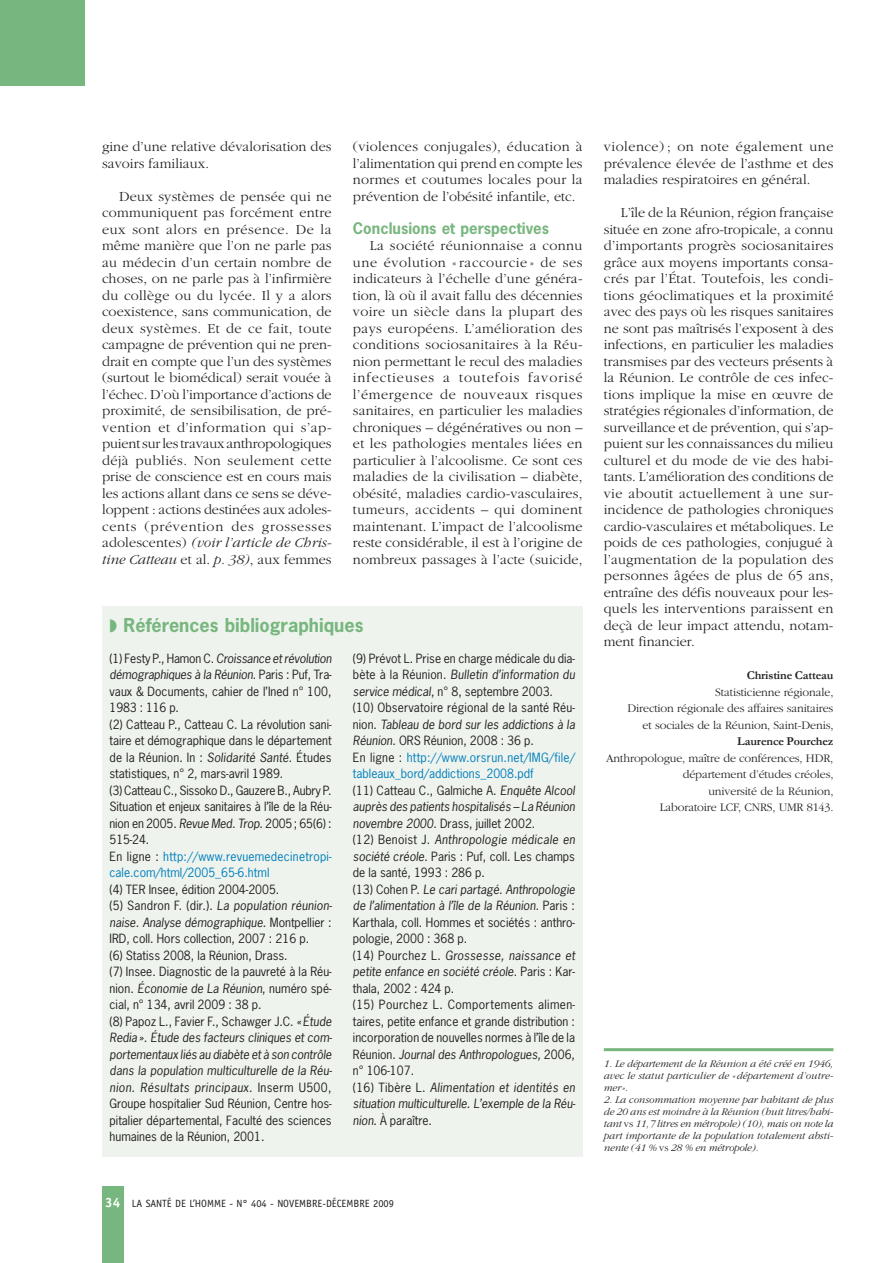
<style>
.page{position:relative;width:893px;height:1263px;background:#fff}
.page>*{position:absolute;margin:0;border:0;box-sizing:border-box;transform-origin:0 0}
.t1{font:700 18px "News Gothic";color:#78b67f}
.t2{font:700 15px "News Gothic";color:#78b67f}
.t3{font:300 14.25px/16.5px "Garamond";letter-spacing:.005em;color:#231f20;text-align:justify}
.t4{font:12px/16.5px "News Gothic";color:#231f20}
.t5{font:300 12px/16.5px "Garamond";letter-spacing:-.01em;color:#231f20;text-align:right}
.t6{font:700 12px "Garamond";letter-spacing:-.01em;color:#231f20}
.t7{font:italic 300 10.5px/12px "Garamond";letter-spacing:.005em;color:#231f20;text-align:justify}
.t8{font:10.5px "Officina Sans";color:#231f20}
.s1{font-style:italic}
.s2{color:#007dbd}
.s3{font-weight:700;font-size:13.5px;color:#fff}
.s4{font-style:normal}
</style>
<div class="page">
<div style="left:102px;top:1186px;width:21px;height:77px;background:#78b67f"></div>
<div style="left:0;top:0;width:85px;height:85px;background:#78b67f"></div>
<hr style="left:604px;top:1048px;width:229px;height:3px;background:#78b67f">
<div style="left:102px;top:606px;width:481px;height:551px;background:#eef4ed"></div>
<p class="t3" style="left:102px;top:139px;width:231px">gine d’une relative dévalorisation des savoirs familiaux.</p>
<p class="t3" style="left:102px;top:189px;width:231px;text-indent:17px">Deux systèmes de pensée qui ne communiquent pas forcément entre eux sont alors en présence. De la même manière que l’on ne parle pas au médecin d’un certain nombre de choses, on ne parle pas à l’infirmière du collège ou du lycée. Il y a alors coexistence, sans communication, de deux systèmes. Et de ce fait, toute campagne de prévention qui ne pren&shy;drait en compte que l’un des systèmes (surtout le biomédical) serait vouée à l’échec. D’où l’importance d’actions de proximité, de sensibilisation, de pré&shy;vention et d’information qui s’ap&shy;puient sur les travaux anthropologiques déjà publiés. Non seulement cette prise de conscience est en cours mais les actions allant dans ce sens se déve&shy;loppent : actions destinées aux adoles&shy;cents (prévention des grossesses adolescentes) <span class="s1">(voir l’article de Chris&shy;tine Catteau</span> et al. <span class="s1">p. 38)</span>, aux femmes</p>
<p class="t3" style="left:353px;top:139px;width:231px">(violences conjugales), éducation à l’alimentation qui prend en compte les normes et coutumes locales pour la prévention de l’obésité infantile, etc.</p>
<p class="t2" style="left:353px;top:222px;width:198px">Conclusions et perspectives</p>
<p class="t3" style="left:353px;top:238px;width:231px;text-indent:17px">La société réunionnaise a connu une évolution « raccourcie » de ses indicateurs à l’échelle d’une généra&shy;tion, là où il avait fallu des décennies voire un siècle dans la plupart des pays européens. L’amélioration des conditions sociosanitaires à la Réu&shy;nion permettant le recul des maladies infectieuses a toutefois favorisé l’émergence de nouveaux risques sanitaires, en particulier les maladies chroniques – dégénératives ou non – et les pathologies mentales liées en particulier à l’alcoolisme. Ce sont ces maladies de la civilisation – diabète, obésité, maladies cardio-vasculaires, tumeurs, accidents – qui dominent maintenant. L’impact de l’alcoolisme reste considérable, il est à l’origine de nombreux passages à l’acte (suicide,</p>
<p class="t1" style="left:124px;top:618px;width:241px">Références bibliographiques</p>
<p class="t4" style="left:110px;top:651px;width:224px">(1) Festy P., Hamon C. <span class="s1">Croissance et révolution démographiques à la Réunion</span>. Paris : Puf, Tra&shy;vaux &amp; Documents, cahier de l’Ined n° 100, 1983 : 116 p.<br>(2) Catteau P., Catteau C. La révolution sani&shy;taire et démographique dans le département de la Réunion. In : <span class="s1">Solidarité Santé</span>. Études statistiques, n° 2, mars-avril 1989.<br>(3) Catteau C., Sissoko D., Gauzere B., Aubry P.<br>Situation et enjeux sanitaires à l’île de la Réu&shy;nion en 2005. <span class="s1">Revue Med. Trop.</span> 2005 ; 65(6) :<br>515-24.<br>En ligne : <span class="s2">http://www.revuemedecinetropi&shy;cale.com/html/2005_65-6.html</span></p>
<p class="t4" style="left:110px;top:882px;width:224px">(4) TER Insee, édition 2004-2005.<br>(5) Sandron F. (dir.). <span class="s1">La population réunion&shy;naise. Analyse démographique.</span> Montpellier :<br>IRD, coll. Hors collection, 2007 : 216 p.<br>(6) Statiss 2008, la Réunion, Drass.<br>(7) Insee. Diagnostic de la pauvreté à la Réu&shy;nion. <span class="s1">Économie de La Réunion</span>, numéro spé&shy;cial, n° 134, avril 2009 : 38 p.<br>(8) Papoz L., Favier F., Schawger J.C. <span class="s1">« Étude Redia ». Étude des facteurs cliniques et com&shy;portementaux liés au diabète et à son contrôle dans la population multiculturelle de la Réu&shy;nion. Résultats principaux</span>. Inserm U500, Groupe hospitalier Sud Réunion, Centre hos&shy;pitalier départemental, Faculté des sciences humaines de la Réunion, 2001.</p>
<p class="t4" style="left:353px;top:651px;width:224px">(9) Prévot L. Prise en charge médicale du dia&shy;bète à la Réunion. <span class="s1">Bulletin d’information du service médical</span>, n° 8, septembre 2003. (10) Observatoire régional de la santé Réu&shy;nion. <span class="s1">Tableau de bord sur les addictions à la Réunion.</span> ORS Réunion, 2008 : 36 p.<br>En ligne : <span class="s2">http://www.orsrun.net/IMG/file/ tableaux_bord/addictions_2008.pdf<br></span>(11) Catteau C., Galmiche A. <span class="s1">Enquête Alcool auprès des patients hospitalisés – La Réunion novembre 2000</span>. Drass, juillet 2002.<br>(12) Benoist J. <span class="s1">Anthropologie médicale en société créole</span>. Paris : Puf, coll. Les champs de la santé, 1993 : 286 p.<br>(13) Cohen P. <span class="s1">Le cari partagé. Anthropologie de l’alimentation à l’île de la Réunion</span>. Paris :<br>Karthala, coll. Hommes et sociétés : anthro&shy;pologie, 2000 : 368 p.<br>(14) Pourchez L. <span class="s1">Grossesse, naissance et petite enfance en société créole</span>. Paris : Kar&shy;thala, 2002 : 424 p.<br>(15) Pourchez L. Comportements alimen&shy;taires, petite enfance et grande distribution : incorporation de nouvelles normes à l’île de la Réunion. <span class="s1">Journal des Anthropologues,</span> 2006, n° 106-107.<br>(16) Tibère L. <span class="s1">Alimentation et identités en situation multiculturelle. L’exemple de la Réu&shy;nion</span>. À paraître.</p>
<p class="t8" style="left:105px;top:1200px;width:290px"><span class="s3">34</span> LA SANTÉ DE L’HOMME - N° 404 - NOVEMBRE-DÉCEMBRE 2009</p>
<p class="t3" style="left:604px;top:139px;width:231px">violence) ; on note également une prévalence élevée de l’asthme et des maladies respiratoires en général.</p>
<p class="t3" style="left:604px;top:205px;width:231px;text-indent:17px">L’île de la Réunion, région française située en zone afro-tropicale, a connu d’importants progrès sociosanitaires grâce aux moyens importants consa&shy;crés par l’État. Toutefois, les condi&shy;tions géoclimatiques et la proximité avec des pays où les risques sanitaires ne sont pas maîtrisés l’exposent à des infections, en particulier les maladies transmises par des vecteurs présents à la Réunion. Le contrôle de ces infec&shy;tions implique la mise en œuvre de stratégies régionales d’information, de surveillance et de prévention, qui s’ap&shy;puient sur les connaissances du milieu culturel et du mode de vie des habi&shy;tants. L’amélioration des conditions de vie aboutit actuellement à une sur&shy;incidence de pathologies chroniques cardio-vasculaires et métaboliques. Le poids de ces pathologies, conjugué à l’augmentation de la population des personnes âgées de plus de 65 ans, entraîne des défis nouveaux pour les&shy;quels les interventions paraissent en deçà de leur impact attendu, notam&shy;ment financier.</p>
<p class="t6" style="left:747px;top:669px;width:88px">Christine Catteau</p>
<p class="t5" style="left:627px;top:684px;width:208px">Statisticienne régionale,<br>Direction régionale des affaires sanitaires et sociales de la Réunion, Saint-Denis,</p>
<p class="t6" style="left:737px;top:735px;width:98px">Laurence Pourchez</p>
<p class="t5" style="left:606px;top:750px;width:229px">Anthropologue, maître de conférences, HDR, département d’études créoles,<br>université de la Réunion,<br>Laboratoire LCF, CNRS, UMR 8143.</p>
<p class="t7" style="left:604px;top:1059px;width:231px">1. Le département de la Réunion a été créé en 1946, avec le statut particulier de « département d’outre&shy;mer ».</p>
<p class="t7" style="left:604px;top:1095px;width:231px">2. La consommation moyenne par habitant de plus de 20 ans est moindre à la Réunion (huit litres/habi&shy;tant <span class="s4">vs</span> 11,7 litres en métropole) (10), mais on note la part importante de la population totalement absti&shy;nente (41 % <span class="s4">vs</span> 28 % en métropole).</p>
</div>
